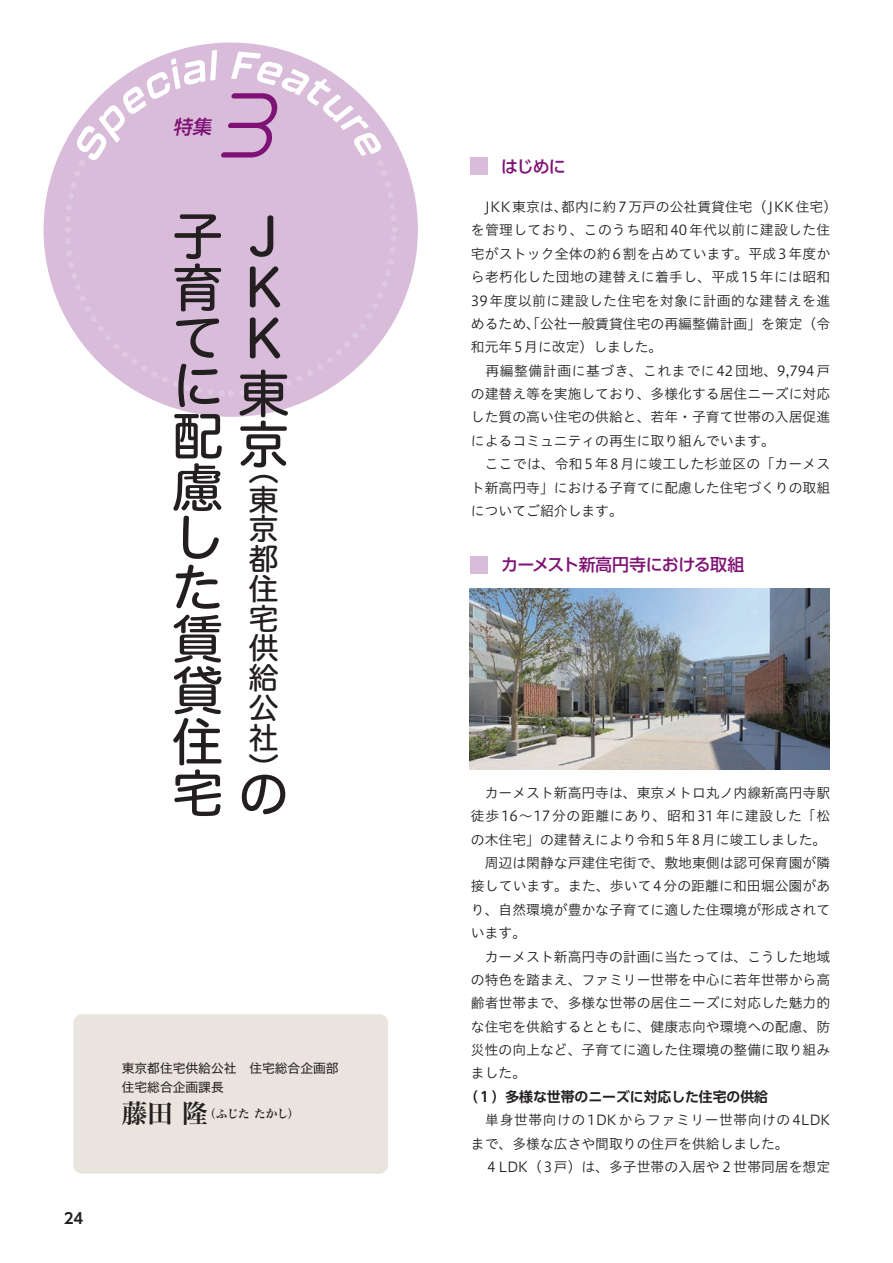
<style>
.page{position:relative;width:893px;height:1263px;background:#fff}
.page>*{position:absolute;margin:0;border:0;box-sizing:border-box;transform-origin:0 0}
.t1{font:51px/50.6px "Hira Maru Std N W5";color:#231f20}
.t2{font:29.7px/29.7px "Hira Maru Std N W5";color:#231f20;text-align:justify}
.t3{font:italic 500 19.2px "UD Shin Go Pr 6 N";color:#7f1275}
.t4{font:500 16.95px "UD Shin Go Pr 6 N";letter-spacing:-.035em;color:#7f1275}
.t5{font:700 14.85px "UD Shin Go Pr 6 N De";color:#231f20}
.t6{font:13.8px/23.4px "Hiragino UD Sans Std N W3";color:#231f20}
.t7{font:700 13.8px "UD Shin Go Pr 6 N De";color:#231f20}
.t8{font:12.75px/19.2px "Hira Kaku Std N W4";color:#231f20}
.t9{font:11.7px "Hira Min Std N W6";letter-spacing:-.05em;color:#231f20}
.s1{font-size:25.5px}
</style>
<div class="page">
<div style="left:73px;top:1014px;width:315px;height:160px;background:#e9e4de;border-radius:9px"></div>
<div style="left:471px;top:158px;width:17px;height:17px;background:#d8bcda"></div>
<div style="left:471px;top:556px;width:17px;height:17px;background:#d8bcda"></div>
<div style="left:44px;top:43px;width:374px;height:374px;background:#d8bcda;border-radius:50%"></div>
<svg style="left:61px;top:50px;width:339px;height:349px"></svg>
<img style="left:470px;top:589px;width:359px;height:180px">
<h3 class="t3" style="left:173px;top:111px;width:45px">特集</h3>
<h1 class="t1" style="left:172px;top:212px;width:51px;text-align:justify">子育てに配慮した賃貸住</h1>
<h1 class="t1" style="left:246px;top:211px;width:36px;line-height:51px">J<br>K<br>K</h1>
<h1 class="t1" style="left:238px;top:369px;width:51px;line-height:51px">東京<sub>（</sub></h1>
<h2 class="t2" style="left:249px;top:485px;width:31px">東京都住宅供給公社）</h2>
<h1 class="t1" style="left:172px;top:769px;width:115px">宅の</h1>
<p class="t5" style="left:64px;top:1206px;width:21px">24</p>
<p class="t8" style="left:122px;top:1059px;width:218px">東京都住宅供給公社　住宅総合企画部住宅総合企画課長</p>
<p class="t9" style="left:122px;top:1105px;width:179px"><span class="s1">藤田 隆</span>（ふじた たかし）</p>
<p class="t4" style="left:501px;top:153px;width:66px">はじめに</p>
<p class="t6" style="left:471px;top:194px;width:368px">　JKK東京は、都内に約 7万戸の公社賃貸住宅（ JKK住宅）を管理しており、このうち昭和40年代以前に建設した住宅がストック全体の約 6割を占めています。平成 3年度から老朽化した団地の建替えに着手し、平成15年には昭和<br>39年度以前に建設した住宅を対象に計画的な建替えを進めるため、「公社一般賃貸住宅の再編整備計画」を策定（令和元年 5月に改定）しました。<br>　再編整備計画に基づき、これまでに42団地、9,794戸の建替え等を実施しており、多様化する居住ニーズに対応した質の高い住宅の供給と、若年・子育て世帯の入居促進によるコミュニティの再生に取り組んでいます。<br>　ここでは、令和 5年 8月に竣工した杉並区の「カーメスト新高円寺」における子育てに配慮した住宅づくりの取組についてご紹介します。</p>
<p class="t4" style="left:501px;top:551px;width:245px">カーメスト新高円寺における取組</p>
<p class="t6" style="left:471px;top:780px;width:361px">　カーメスト新高円寺は、東京メトロ丸ノ内線新高円寺駅徒歩16～17分の距離にあり、昭和31年に建設した「松の木住宅」の建替えにより令和 5年 8月に竣工しました。　周辺は閑静な戸建住宅街で、敷地東側は認可保育園が隣接しています。また、歩いて 4分の距離に和田堀公園があり、自然環境が豊かな子育てに適した住環境が形成されています。<br>　カーメスト新高円寺の計画に当たっては、こうした地域の特色を踏まえ、ファミリー世帯を中心に若年世帯から高齢者世帯まで、多様な世帯の居住ニーズに対応した魅力的な住宅を供給するとともに、健康志向や環境への配慮、防災性の向上など、子育てに適した住環境の整備に取り組みました。</p>
<p class="t7" style="left:464px;top:1085px;width:306px">（１）多様な世帯のニーズに対応した住宅の供給</p>
<p class="t6" style="left:471px;top:1107px;width:361px">　単身世帯向けの1DKからファミリー世帯向けの4LDKまで、多様な広さや間取りの住戸を供給しました。<br>　４LDK（ 3戸）は、多子世帯の入居や２世帯同居を想定</p>
</div>
